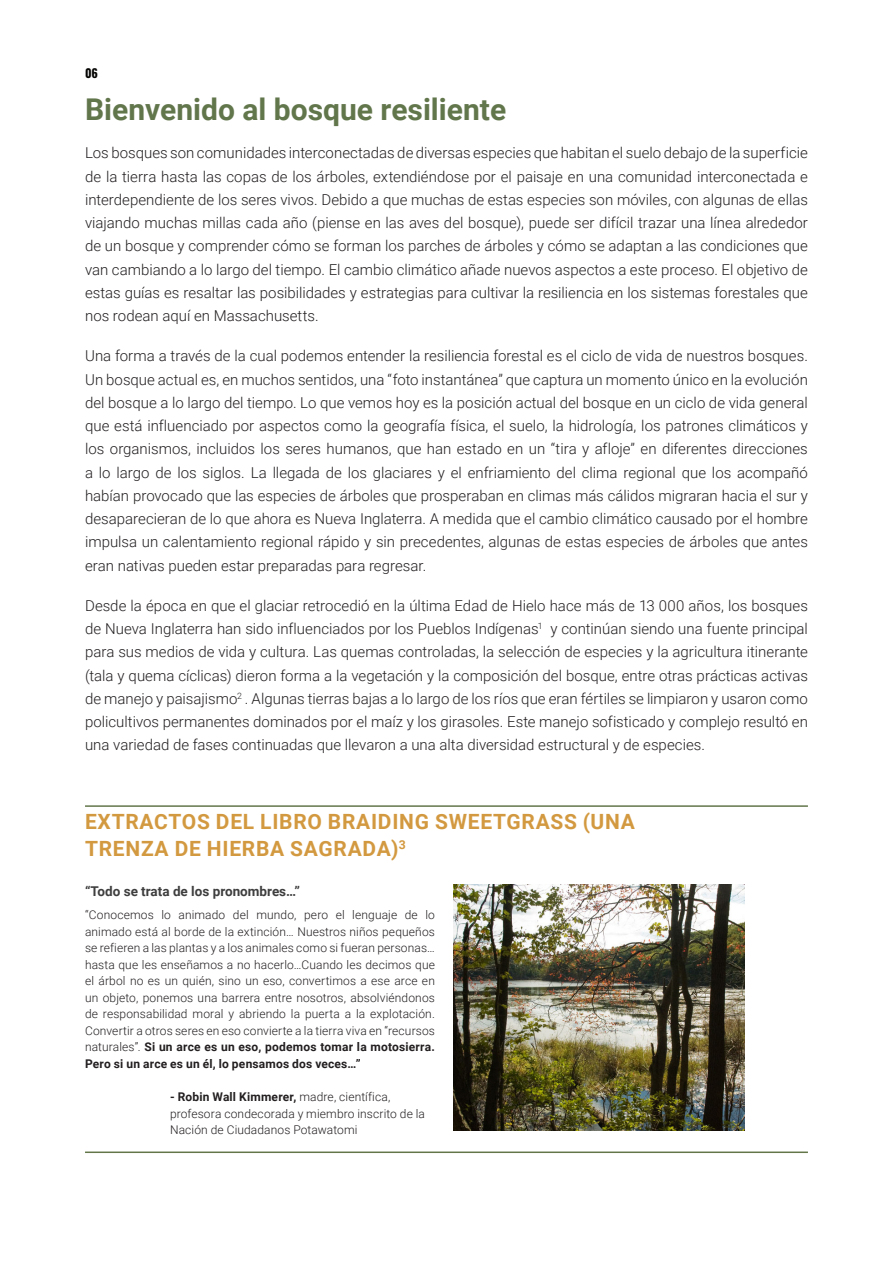
<style>
.page{position:relative;width:893px;height:1263px;background:#fff}
.page>*{position:absolute;margin:0;border:0;box-sizing:border-box;transform-origin:0 0}
.t1{font:700 30px "Roboto";color:#62764c}
.t2{font:700 21px/27px "Roboto";letter-spacing:.035em;color:#d39940}
.Leeza_s_mastermind{font:300 15px/23.2px "Roboto";color:#231f20;text-align:justify}
.t3{font:700 13.5px "Roboto";color:#3e3e3f}
.Leeza_s_mastermind-2{font:300 12px/16.5px "Roboto";letter-spacing:.01em;color:#231f20;text-align:justify}
.t4{font:700 12px "Oswald";color:#040503}
.s1{font-weight:700}
</style>
<div class="page">
<img style="left:454px;top:884px;width:290px;height:246px">
<hr style="left:85px;top:1151px;width:723px;height:2px;background:#63764a">
<hr style="left:85px;top:805px;width:723px;height:2px;background:#63764a">
<p class="t4" style="left:85px;top:67px;width:15px">06</p>
<p class="t1" style="left:85px;top:89px;width:423px">Bienvenido al bosque resiliente</p>
<p class="Leeza_s_mastermind" style="left:85px;top:141px;width:724px">Los bosques son comunidades interconectadas de diversas especies que habitan el suelo debajo de la superficie de la tierra hasta las copas de los árboles, extendiéndose por el paisaje en una comunidad interconectada e interdependiente de los seres vivos. Debido a que muchas de estas especies son móviles, con algunas de ellas viajando muchas millas cada año (piense en las aves del bosque), puede ser difícil trazar una línea alrededor de un bosque y comprender cómo se forman los parches de árboles y cómo se adaptan a las condiciones que van cambiando a lo largo del tiempo. El cambio climático añade nuevos aspectos a este proceso. El objetivo de estas guías es resaltar las posibilidades y estrategias para cultivar la resiliencia en los sistemas forestales que nos rodean aquí en Massachusetts.</p>
<p class="Leeza_s_mastermind" style="left:85px;top:344px;width:724px">Una forma a través de la cual podemos entender la resiliencia forestal es el ciclo de vida de nuestros bosques.<br>Un bosque actual es, en muchos sentidos, una “foto instantánea” que captura un momento único en la evolución del bosque a lo largo del tiempo. Lo que vemos hoy es la posición actual del bosque en un ciclo de vida general que está influenciado por aspectos como la geografía física, el suelo, la hidrología, los patrones climáticos y los organismos, incluidos los seres humanos, que han estado en un “tira y afloje” en diferentes direcciones a lo largo de los siglos. La llegada de los glaciares y el enfriamiento del clima regional que los acompañó habían provocado que las especies de árboles que prosperaban en climas más cálidos migraran hacia el sur y desaparecieran de lo que ahora es Nueva Inglaterra. A medida que el cambio climático causado por el hombre impulsa un calentamiento regional rápido y sin precedentes, algunas de estas especies de árboles que antes eran nativas pueden estar preparadas para regresar.</p>
<p class="Leeza_s_mastermind" style="left:85px;top:593px;width:724px">Desde la época en que el glaciar retrocedió en la última Edad de Hielo hace más de 13 000 años, los bosques de Nueva Inglaterra han sido influenciados por los Pueblos Indígenas<sup>1</sup> y continúan siendo una fuente principal para sus medios de vida y cultura. Las quemas controladas, la selección de especies y la agricultura itinerante (tala y quema cíclicas) dieron forma a la vegetación y la composición del bosque, entre otras prácticas activas de manejo y paisajismo<sup>2</sup> . Algunas tierras bajas a lo largo de los ríos que eran fértiles se limpiaron y usaron como policultivos permanentes dominados por el maíz y los girasoles. Este manejo sofisticado y complejo resultó en una variedad de fases continuadas que llevaron a una alta diversidad estructural y de especies.</p>
<p class="t2" style="left:85px;top:807px;width:551px">EXTRACTOS DEL LIBRO BRAIDING SWEETGRASS (UNA<br>TRENZA DE HIERBA SAGRADA)<sup>3</sup></p>
<p class="t3" style="left:85px;top:882px;width:216px">“Todo se trata de los pronombres…”</p>
<p class="Leeza_s_mastermind-2" style="left:85px;top:906px;width:351px">“Conocemos lo animado del mundo, pero el lenguaje de lo animado está al borde de la extinción… Nuestros niños pequeños se refieren a las plantas y a los animales como si fueran personas… hasta que les enseñamos a no hacerlo…Cuando les decimos que el árbol no es un quién, sino un eso, convertimos a ese arce en un objeto, ponemos una barrera entre nosotros, absolviéndonos de responsabilidad moral y abriendo la puerta a la explotación.<br>Convertir a otros seres en eso convierte a la tierra viva en “recursos naturales”. <span class="s1">Si un arce es un eso, podemos tomar la motosierra.<br>Pero si un arce es un él, lo pensamos dos veces…”</span></p>
<p class="Leeza_s_mastermind-2" style="left:170px;top:1088px;width:256px;text-align:left"><span class="s1">- Robin Wall Kimmerer,</span> madre, científica, profesora condecorada y miembro inscrito de la<br>Nación de Ciudadanos Potawatomi</p>
</div>
